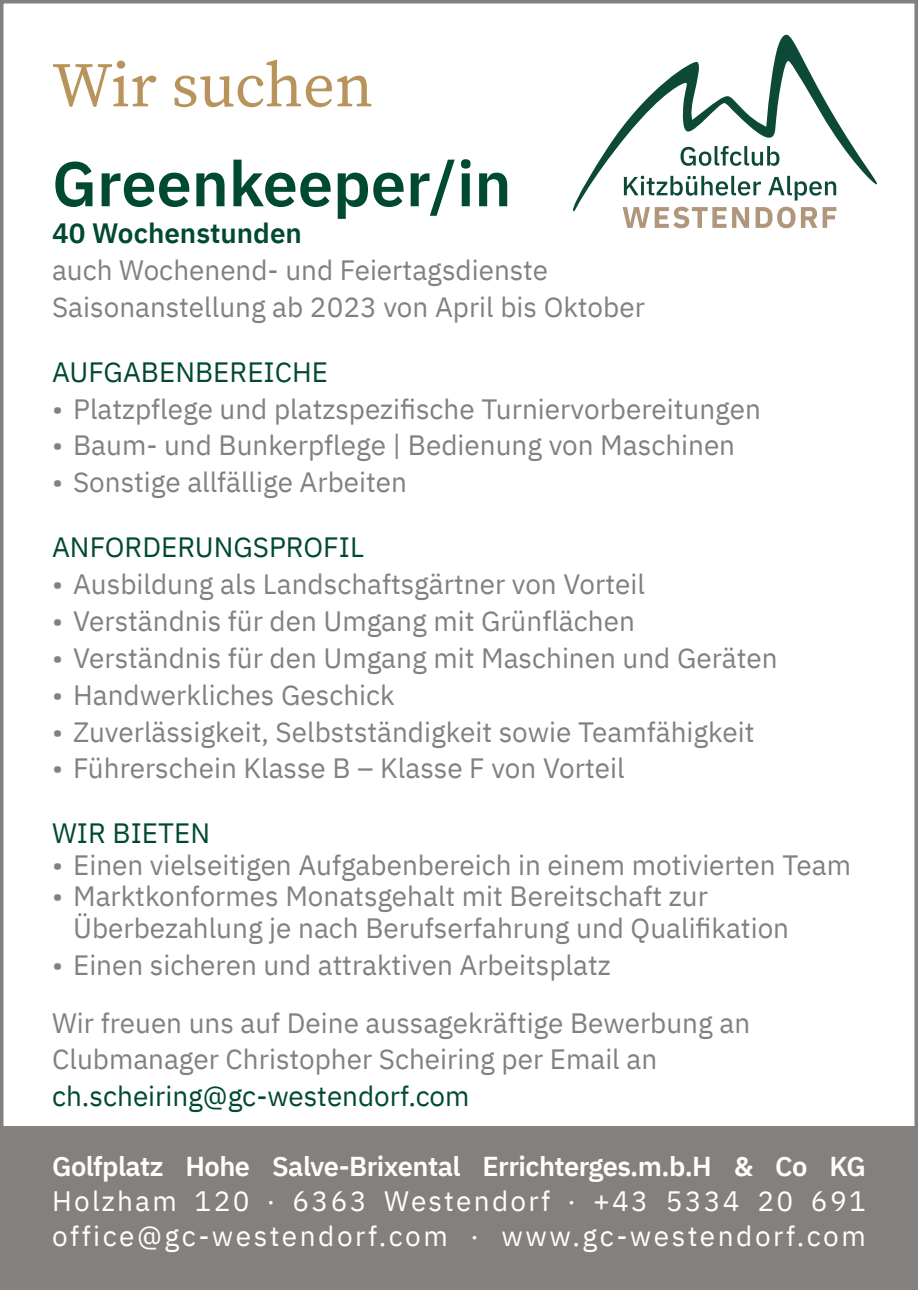
<style>
.page{position:relative;width:918px;height:1290px;background:#fff}
.page>*{position:absolute;margin:0;border:0;box-sizing:border-box;transform-origin:0 0}
.t1{font:600 63px "IBM Plex Sans";color:#004933}
.t2{font:63px "Source Serif Variable";color:#b8945c}
.t3{font:28px/36.8px "IBM Plex Sans";color:#83807d}
.t4{font:28px/35px "IBM Plex Sans";letter-spacing:.085em;color:#fff}
.t5{font:28px "IBM Plex Sans";color:#004933}
.t6{font:600 28px "IBM Plex Sans";color:#004933}
.t7{font:600 27.3px "IBM Plex Sans";letter-spacing:-.02em;color:#fff}
</style>
<div class="page">
<div style="left:0;top:1126px;width:918px;height:164px;background:#83807d"></div>
<svg style="left:573px;top:35px;width:304px;height:176px"></svg>
<svg style="left:622px;top:207px;width:104px;height:21px"></svg>
<svg style="left:732px;top:207px;width:17px;height:21px"></svg>
<svg style="left:755px;top:207px;width:40px;height:21px"></svg>
<svg style="left:801px;top:207px;width:35px;height:21px"></svg>
<h1 class="t2" style="left:52px;top:43px;width:323px">Wir suchen</h1>
<h1 class="t1" style="left:52px;top:134px;width:461px">Greenkeeper/in</h1>
<p class="t6" style="left:52px;top:211px;width:251px">40 Wochenstunden</p>
<p class="t3" style="left:52px;top:249px;width:594px">auch Wochenend- und Feiertagsdienste<br>Saisonanstellung ab 2023 von April bis Oktober</p>
<p class="t5" style="left:52px;top:350px;width:277px">AUFGABENBEREICHE</p>
<p class="t3" style="left:52px;top:388px;width:710px">• Platzpflege und platzspezifische Turniervorbereitungen</p>
<p class="t3" style="left:52px;top:425px;width:684px">• Baum- und Bunkerpflege | Bedienung von Maschinen</p>
<p class="t3" style="left:52px;top:462px;width:356px">• Sonstige allfällige Arbeiten</p>
<p class="t5" style="left:52px;top:526px;width:313px">ANFORDERUNGSPROFIL</p>
<p class="t3" style="left:52px;top:563px;width:594px">• Ausbildung als Landschaftsgärtner von Vorteil</p>
<p class="t3" style="left:52px;top:600px;width:584px">• Verständnis für den Umgang mit Grünflächen</p>
<p class="t3" style="left:52px;top:637px;width:727px">• Verständnis für den Umgang mit Maschinen und Geräten</p>
<p class="t3" style="left:52px;top:674px;width:344px">• Handwerkliches Geschick</p>
<p class="t3" style="left:52px;top:711px;width:704px">• Zuverlässigkeit, Selbstständigkeit sowie Teamfähigkeit</p>
<p class="t3" style="left:52px;top:748px;width:574px">• Führerschein Klasse B – Klasse F von Vorteil</p>
<p class="t5" style="left:52px;top:812px;width:159px">WIR BIETEN</p>
<p class="t3" style="left:52px;top:844px;width:800px">• Einen vielseitigen Aufgabenbereich in einem motivierten Team</p>
<p class="t3" style="left:73px;top:878px;width:717px;line-height:31.5px;text-indent:-21px">• Marktkonformes Monatsgehalt mit Bereitschaft zur<br>Überbezahlung je nach Berufserfahrung und Qualifikation</p>
<p class="t3" style="left:52px;top:933px;width:699px;line-height:57.8px">• Einen sicheren und attraktiven Arbeitsplatz<br>Wir freuen uns auf Deine aussagekräftige Bewerbung an</p>
<p class="t3" style="left:52px;top:1039px;width:606px">Clubmanager Christopher Scheiring per Email an</p>
<p class="t5" style="left:52px;top:1075px;width:419px">ch.scheiring@gc-westendorf.com</p>
<p class="t7" style="left:52px;top:1144px;width:815px">Golfplatz Hohe Salve-Brixental Errichterges.m.b.H &amp; Co KG</p>
<p class="t4" style="left:52px;top:1181px;width:815px">Holzham 120 . 6363 Westendorf . +43 5334 20 691 office@gc-westendorf.com . www.gc-westendorf.com</p>
</div>
